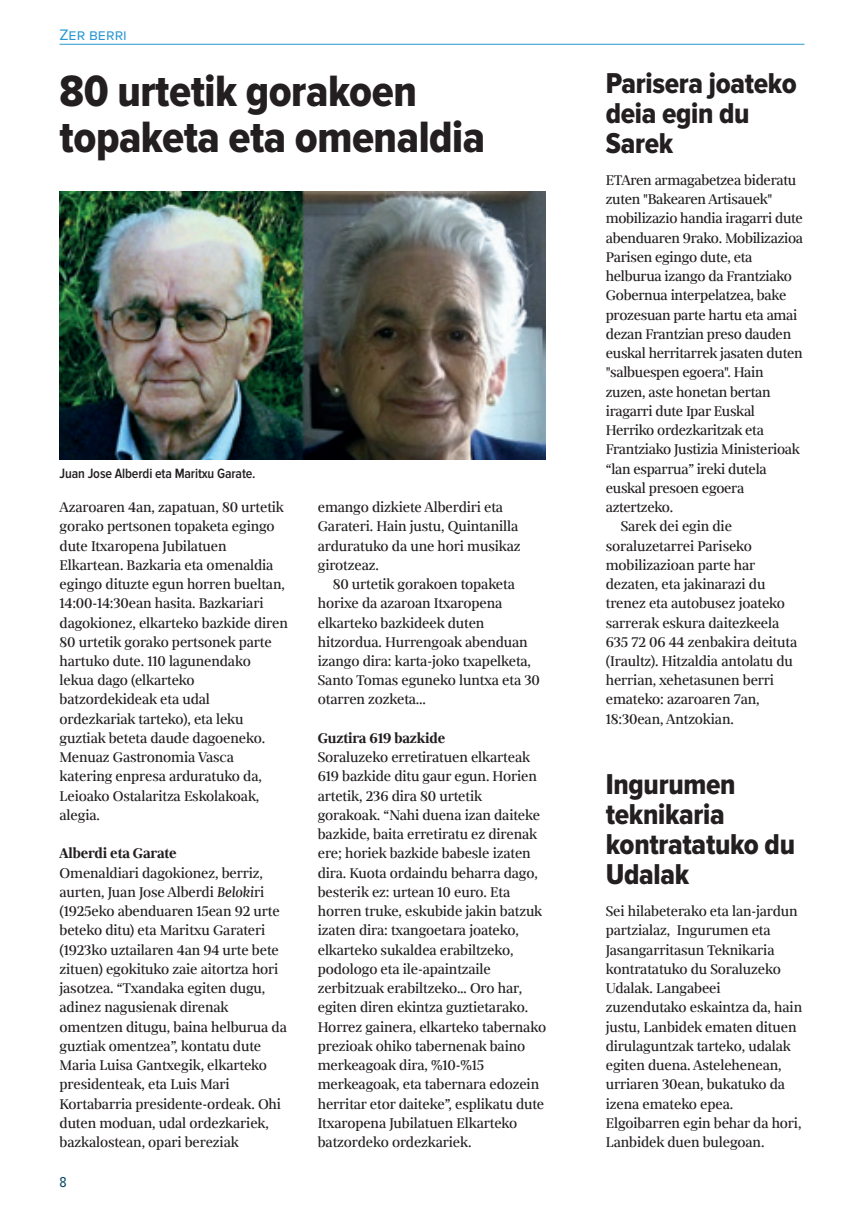
<style>
.page{position:relative;width:864px;height:1216px;background:#fff}
.page>*{position:absolute;margin:0;border:0;box-sizing:border-box;transform-origin:0 0}
.Titulua-30{font:45.5px/45.5px "Proxima Nova Cond Extrabld";letter-spacing:-.01em;color:#231f20}
.Titulua-20{font:29.75px/29.8px "Proxima Nova Cond Extrabld";letter-spacing:-.01em;color:#231f20}
.Testua-Hasi{font:15.75px/19.2px "Milio";letter-spacing:-.01em;color:#231f20}
.Testua-Koxka{font:15.75px/19.2px "Milio";letter-spacing:-.01em;color:#231f20}
.Testua-Galdera{font:700 15.75px "Milio";letter-spacing:-.01em;color:#231f20}
.Saila{font:15.75px "Proxima Nova S";letter-spacing:.005em;color:#2897d3}
.t1{font:14.88px "Proxima Nova Cond";color:#064362}
.ArgazkiOina{font:600 14px "Proxima Nova Cond";letter-spacing:-.01em;color:#231f20}
.s1{font-style:italic}
</style>
<div class="page">
<hr style="left:60px;top:44px;width:744px;height:1px;background:#2897d3">
<img style="left:60px;top:191px;width:485px;height:268px">
<p class="Saila" style="left:60px;top:26px;width:69px">Zer berri</p>
<p class="Titulua-30" style="left:60px;top:70px;width:427px">80 urtetik gorakoen topaketa eta omenaldia</p>
<p class="ArgazkiOina" style="left:60px;top:465px;width:197px">Juan Jose Alberdi eta Maritxu Garate.</p>
<p class="Testua-Hasi" style="left:60px;top:497px;width:230px">Azaroaren 4an, zapatuan, 80 urtetik gorako pertsonen topaketa egingo dute Itxaropena Jubilatuen<br>Elkartean. Bazkaria eta omenaldia egingo dituzte egun horren bueltan,<br>14:00-14:30ean hasita. Bazkariari dagokionez, elkarteko bazkide diren<br>80 urtetik gorako pertsonek parte hartuko dute. 110 lagunendako lekua dago (elkarteko batzordekideak eta udal ordezkariak tarteko), eta leku guztiak beteta daude dagoeneko.<br>Menuaz Gastronomia Vasca katering enpresa arduratuko da,<br>Leioako Ostalaritza Eskolakoak, alegia.</p>
<p class="Testua-Galdera" style="left:60px;top:843px;width:119px">Alberdi eta Garate</p>
<p class="Testua-Hasi" style="left:60px;top:863px;width:229px">Omenaldiari dagokionez, berriz, aurten, Juan Jose Alberdi <span class="s1">Beloki</span>ri (1925eko abenduaren 15ean 92 urte beteko ditu) eta Maritxu Garateri (1923ko uztailaren 4an 94 urte bete zituen) egokituko zaie aitortza hori jasotzea. “Txandaka egiten dugu, adinez nagusienak direnak omentzen ditugu, baina helburua da guztiak omentzea”, kontatu dute Maria Luisa Gantxegik, elkarteko presidenteak, eta Luis Mari Kortabarria presidente-ordeak. Ohi duten moduan, udal ordezkariek, bazkalostean, opari bereziak</p>
<p class="t1" style="left:60px;top:1173px;width:9px">8</p>
<p class="Testua-Hasi" style="left:317px;top:497px;width:204px">emango dizkiete Alberdiri eta<br>Garateri. Hain justu, Quintanilla arduratuko da une hori musikaz girotzeaz.</p>
<p class="Testua-Koxka" style="left:317px;top:574px;width:223px;text-indent:15px">80 urtetik gorakoen topaketa horixe da azaroan Itxaropena elkarteko bazkideek duten hitzordua. Hurrengoak abenduan izango dira: karta-joko txapelketa,<br>Santo Tomas eguneko luntxa eta 30 otarren zozketa...</p>
<p class="Testua-Galdera" style="left:317px;top:727px;width:129px">Guztira 619 bazkide</p>
<p class="Testua-Hasi" style="left:317px;top:747px;width:230px">Soraluzeko erretiratuen elkarteak 619 bazkide ditu gaur egun. Horien artetik, 236 dira 80 urtetik gorakoak. “Nahi duena izan daiteke bazkide, baita erretiratu ez direnak ere; horiek bazkide babesle izaten dira. Kuota ordaindu beharra dago, besterik ez: urtean 10 euro. Eta horren truke, eskubide jakin batzuk izaten dira: txangoetara joateko, elkarteko sukaldea erabiltzeko, podologo eta ile-apaintzaile zerbitzuak erabiltzeko… Oro har, egiten diren ekintza guztietarako.<br>Horrez gainera, elkarteko tabernako prezioak ohiko tabernenak baino merkeagoak dira, %10-%15 merkeagoak, eta tabernara edozein herritar etor daiteke”, esplikatu dute Itxaropena Jubilatuen Elkarteko batzordeko ordezkariek.</p>
<p class="Titulua-20" style="left:605px;top:69px;width:192px">Parisera joateko deia egin du<br>Sarek</p>
<p class="Testua-Hasi" style="left:605px;top:170px;width:199px">ETAren armagabetzea bideratu zuten "Bakearen Artisauek" mobilizazio handia iragarri dute abenduaren 9rako. Mobilizazioa<br>Parisen egingo dute, eta helburua izango da Frantziako<br>Gobernua interpelatzea, bake prozesuan parte hartu eta amai dezan Frantzian preso dauden euskal herritarrek jasaten duten "salbuespen egoera". Hain zuzen, aste honetan bertan iragarri dute Ipar Euskal<br>Herriko ordezkaritzak eta<br>Frantziako Justizia Ministerioak “lan esparrua” ireki dutela euskal presoen egoera aztertzeko.</p>
<p class="Testua-Koxka" style="left:605px;top:516px;width:193px;text-indent:15px">Sarek dei egin die soraluzetarrei Pariseko mobilizazioan parte har dezaten, eta jakinarazi du trenez eta autobusez joateko sarrerak eskura daitezkeela<br>635 72 06 44 zenbakira deituta (Iraultz). Hitzaldia antolatu du herrian, xehetasunen berri emateko: azaroaren 7an,<br>18:30ean, Antzokian.</p>
<p class="Titulua-20" style="left:605px;top:770px;width:191px">Ingurumen teknikaria kontratatuko du<br>Udalak</p>
<p class="Testua-Hasi" style="left:605px;top:901px;width:198px">Sei hilabeterako eta lan-jardun partzialaz, Ingurumen eta<br>Jasangarritasun Teknikaria kontratatuko du Soraluzeko<br>Udalak. Langabeei zuzendutako eskaintza da, hain justu, Lanbidek ematen dituen dirulaguntzak tarteko, udalak egiten duena. Astelehenean, urriaren 30ean, bukatuko da izena emateko epea.<br>Elgoibarren egin behar da hori,<br>Lanbidek duen bulegoan.</p>
</div>
